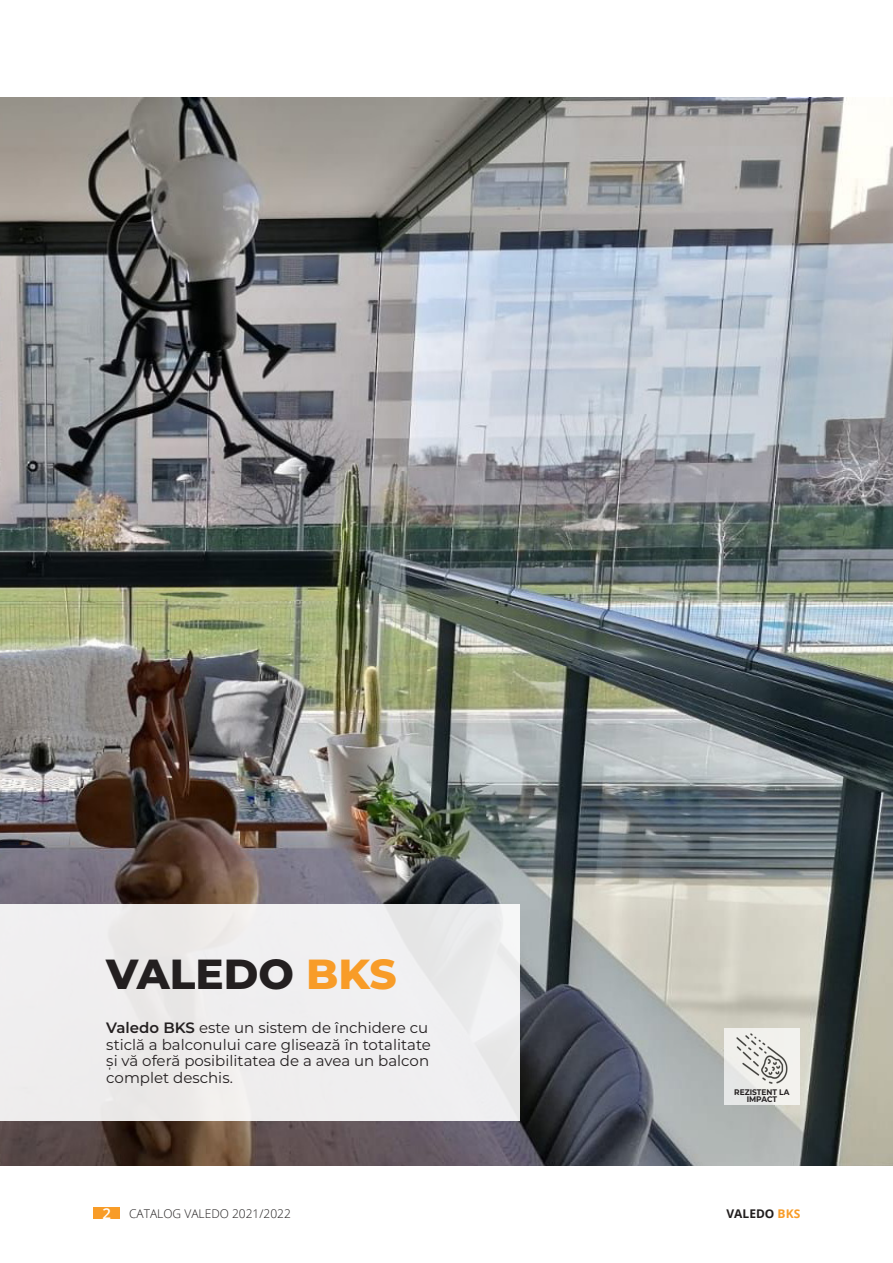
<style>
.page{position:relative;width:893px;height:1263px;background:#fff}
.page>*{position:absolute;margin:0;border:0;box-sizing:border-box;transform-origin:0 0}
.Big_title{font:800 42px "Montserrat";color:#231f20}
.title_1{font:15px/16.5px "Montserrat";color:#231f20}
.t1{font:300 12px "Open Sans";color:#211e1e}
.t2{font:700 12px "Open Sans";color:#211e1e}
.t3{font:700 8.1px/7.2px "Montserrat";color:#231f20;text-align:center;scale:.92 1}
.s1{color:#f89c28}
.s2{font-weight:600}
.s3{font-weight:600;font-size:15px;color:#fff}
</style>
<div class="page">
<div style="left:94px;top:1207px;width:26px;height:12px;background:#f89c28"></div>
<img style="left:0;top:98px;width:893px;height:1067px">
<div style="left:0;top:904px;width:520px;height:217px;background:#efeeef"></div>
<div style="left:724px;top:1028px;width:75px;height:76px;background:#f0f0ec"></div>
<img style="left:735px;top:1033px;width:53px;height:54px">
<p class="Big_title" style="left:106px;top:943px;width:292px">VALEDO <span class="s1">BKS</span></p>
<p class="title_1" style="left:106px;top:1019px;width:326px"><span class="s2">Valedo BKS</span> este un sistem de închidere cu sticlă a balconului care glisează în totalitate și vă oferă posibilitatea de a avea un balcon complet deschis.</p>
<p class="t3" style="left:734px;top:1088px;width:61px">REZISTENT LA<br>IMPACT</p>
<p class="t1" style="left:103px;top:1205px;width:190px"><span class="s3">2</span> CATALOG VALEDO 2021/2022</p>
<p class="t2" style="left:726px;top:1205px;width:75px">VALEDO <span class="s1">BKS</span></p>
</div>
